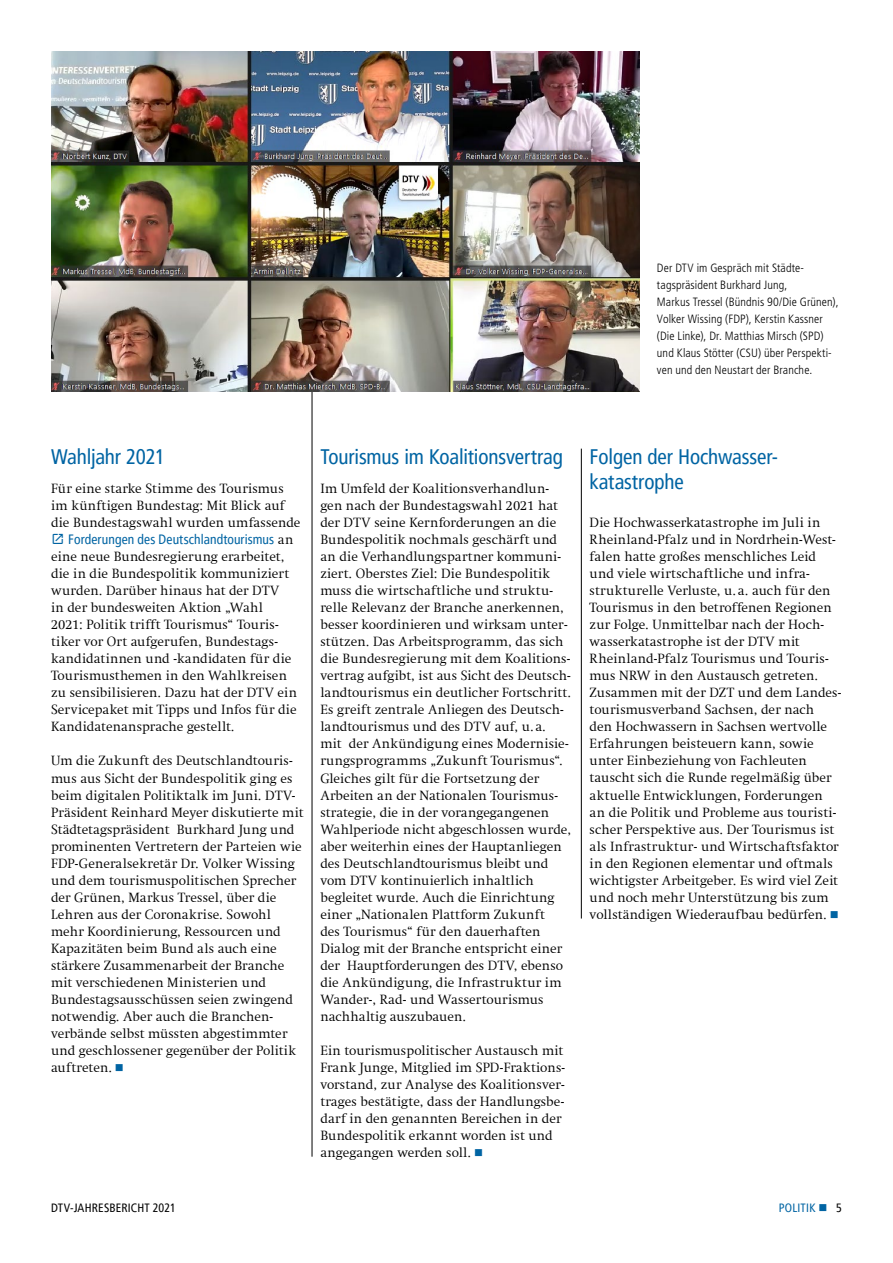
<style>
.page{position:relative;width:893px;height:1263px;background:#fff}
.page>*{position:absolute;margin:0;border:0;box-sizing:border-box;transform-origin:0 0}
.t1{font:condensed 21px/25.5px "Frutiger LT Pro";letter-spacing:-.005em;color:#0064a3}
.t2{font:300 13.5px/17px "Swift Com";letter-spacing:.01em;color:#000}
.t3{font:condensed 13.5px "Frutiger LT Pro";letter-spacing:.01em;color:#0064a3}
.t4{font:300 condensed 12px/17px "Frutiger LT Std";letter-spacing:.01em;color:#000}
.t5{font:condensed 12px "Frutiger LT Pro";letter-spacing:.015em;color:#000}
.t6{font:condensed 12px "Frutiger LT Pro";letter-spacing:.02em;color:#0064a3}
.s1{font-family:"Swift Com";font-weight:300;font-stretch:normal;color:#000}
.s2{color:#0064a3}
</style>
<div class="page">
<hr style="left:312px;top:389px;width:1px;height:768px;background:#000">
<hr style="left:581px;top:449px;width:1px;height:469px;background:#000">
<img style="left:51px;top:51px;width:589px;height:340px">
<p class="t4" style="left:657px;top:260px;width:183px">Der DTV im Gespräch mit Städte&shy;tagspräsident Burkhard Jung,<br>Markus Tressel (Bündnis 90/Die Grünen), Volker Wissing (FDP), Kerstin Kassner (Die Linke), Dr. Matthias Mirsch (SPD) und Klaus Stötter (CSU) über Perspekti&shy;ven und den Neustart der Branche.</p>
<h1 class="t1" style="left:51px;top:444px;width:116px">Wahljahr 2021</h1>
<p class="t2" style="left:51px;top:480px;width:251px">Für eine starke Stimme des Tourismus im künftigen Bundestag: Mit Blick auf die Bundestagswahl wurden umfassende</p>
<p class="t3" style="left:68px;top:532px;width:227px">Forderungen des Deutschlandtourismus <span class="s1">an</span></p>
<p class="t2" style="left:51px;top:548px;width:247px">eine neue Bundesregierung erarbeitet, die in die Bundespolitik kommuniziert wurden. Darüber hinaus hat der DTV<br>in der bundesweiten Aktion „Wahl 2021: Politik trifft Tourismus“ Touris&shy;tiker vor Ort aufgerufen, Bundestags&shy;kandidatinnen und -kandidaten für die Tourismusthemen in den Wahlkreisen zu sensibilisieren. Dazu hat der DTV ein Servicepaket mit Tipps und Infos für die Kandidatenansprache gestellt.</p>
<p class="t2" style="left:51px;top:752px;width:254px">Um die Zukunft des Deutschlandtouris&shy;mus aus Sicht der Bundespolitik ging es beim digitalen Politiktalk im Juni. DTV-Präsident Reinhard Meyer diskutierte mit Städtetagspräsident Burkhard Jung und prominenten Vertretern der Parteien wie FDP-Generalsekretär Dr. Volker Wissing und dem tourismuspolitischen Sprecher der Grünen, Markus Tressel, über die Lehren aus der Coronakrise. Sowohl mehr Koordinierung, Ressourcen und Kapazitäten beim Bund als auch eine stärkere Zusammenarbeit der Branche mit verschiedenen Ministerien und Bundestagsausschüssen seien zwingend notwendig. Aber auch die Branchen&shy;verbände selbst müssten abgestimmter und geschlossener gegenüber der Politik auftreten. <span class="s2">■</span></p>
<h1 class="t1" style="left:320px;top:444px;width:244px">Tourismus im Koalitionsvertrag</h1>
<p class="t2" style="left:320px;top:480px;width:252px">Im Umfeld der Koalitionsverhandlun&shy;gen nach der Bundestagswahl 2021 hat der DTV seine Kernforderungen an die Bundespolitik nochmals geschärft und an die Verhandlungspartner kommuni&shy;ziert. Oberstes Ziel: Die Bundespolitik muss die wirtschaftliche und struktu&shy;relle Relevanz der Branche anerkennen, besser koordinieren und wirksam unter&shy;stützen. Das Arbeitsprogramm, das sich die Bundesregierung mit dem Koalitions&shy;vertrag aufgibt, ist aus Sicht des Deutsch&shy;landtourismus ein deutlicher Fortschritt.<br>Es greift zentrale Anliegen des Deutsch&shy;landtourismus und des DTV auf, u.a.<br>mit der Ankündigung eines Modernisie&shy;rungsprogramms „Zukunft Tourismus“.<br>Gleiches gilt für die Fortsetzung der Arbeiten an der Nationalen Tourismus&shy;strategie, die in der vorangegangenen Wahlperiode nicht abgeschlossen wurde, aber weiterhin eines der Hauptanliegen des Deutschlandtourismus bleibt und vom DTV kontinuierlich inhaltlich begleitet wurde. Auch die Einrichtung einer „Nationalen Plattform Zukunft<br>des Tourismus“ für den dauerhaften Dialog mit der Branche entspricht einer der Hauptforderungen des DTV, ebenso die Ankündigung, die Infrastruktur im Wander-, Rad- und Wassertourismus nachhaltig auszubauen.</p>
<p class="t2" style="left:320px;top:1042px;width:246px">Ein tourismuspolitischer Austausch mit Frank Junge, Mitglied im SPD-Fraktions&shy;vorstand, zur Analyse des Koalitionsver&shy;trages bestätigte, dass der Handlungsbe&shy;darf in den genannten Bereichen in der Bundespolitik erkannt worden ist und angegangen werden soll. <span class="s2">■</span></p>
<h1 class="t1" style="left:590px;top:444px;width:188px">Folgen der Hochwasser&shy;katastrophe</h1>
<p class="t2" style="left:590px;top:514px;width:253px">Die Hochwasserkatastrophe im Juli in Rheinland-Pfalz und in Nordrhein-West&shy;falen hatte großes menschliches Leid und viele wirtschaftliche und infra&shy;strukturelle Verluste, u.a. auch für den Tourismus in den betroffenen Regionen zur Folge. Unmittelbar nach der Hoch&shy;wasserkatastrophe ist der DTV mit Rheinland-Pfalz Tourismus und Touris&shy;mus NRW in den Austausch getreten.<br>Zusammen mit der DZT und dem Landes&shy;tourismusverband Sachsen, der nach<br>den Hochwassern in Sachsen wertvolle Erfahrungen beisteuern kann, sowie unter Einbeziehung von Fachleuten tauscht sich die Runde regelmäßig über aktuelle Entwicklungen, Forderungen an die Politik und Probleme aus touristi&shy;scher Perspektive aus. Der Tourismus ist als Infrastruktur- und Wirtschaftsfaktor in den Regionen elementar und oftmals wichtigster Arbeitgeber. Es wird viel Zeit und noch mehr Unterstützung bis zum vollständigen Wiederaufbau bedürfen. <span class="s2">■</span></p>
<p class="t6" style="left:779px;top:1201px;width:50px">POLITIK ■</p>
<p class="t5" style="left:51px;top:1201px;width:126px">DTV-JAHRESBERICHT 2021</p>
<p class="t5" style="left:836px;top:1201px;width:7px">5</p>
</div>
